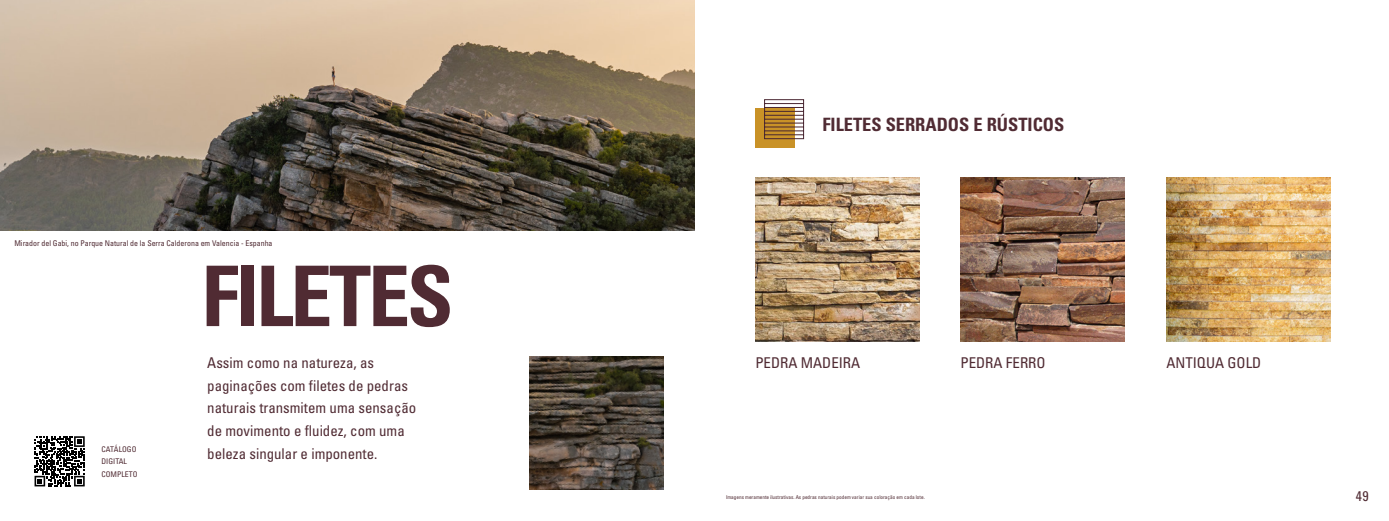
<style>
.page{position:relative;width:1389px;height:521px;background:#fff}
.page>*{position:absolute;margin:0;border:0;box-sizing:border-box;transform-origin:0 0}
.t1{font:700 condensed 83.65px "Univers";letter-spacing:-.035em;color:#502b33}
.t2{font:700 condensed 18.38px "Univers";color:#502b33}
.t3{font:condensed 14.88px/22.8px "Univers";color:#502b33}
.t4{font:condensed 14px "Univers";color:#502b33}
.t5{font:condensed 7.88px "Univers";color:#502b33}
.t6{font:condensed 7.79px/12.2px "Univers";color:#502b33}
.t7{font:condensed 5.25px "Univers";color:#502b33}
</style>
<div class="page">
<img style="left:0;top:0;width:694px;height:230px">
<img style="left:530px;top:356px;width:133px;height:133px">
<div style="left:755px;top:108px;width:40px;height:40px;background:#c99227"></div>
<svg style="left:764px;top:99px;width:40px;height:41px"></svg>
<img style="left:755px;top:178px;width:164px;height:163px">
<img style="left:1166px;top:178px;width:164px;height:163px">
<img style="left:961px;top:178px;width:163px;height:163px">
<svg style="left:34px;top:439px;width:51px;height:48px"></svg>
<svg style="left:35px;top:436px;width:50px;height:50px"></svg>
<p class="t5" style="left:14px;top:238px;width:260px">Mirador del Gabi, no Parque Natural de la Serra Calderona em Valencia - Espanha</p>
<p class="t6" style="left:102px;top:443px;width:37px">CATÁLOGO<br>DIGITAL<br>COMPLETO</p>
<h1 class="t1" style="left:202px;top:245px;width:253px">FILETES</h1>
<p class="t3" style="left:207px;top:351px;width:211px">Assim como na natureza, as paginações com filetes de pedras naturais transmitem uma sensação de movimento e fluidez, com uma beleza singular e imponente.</p>
<p class="t2" style="left:822px;top:114px;width:243px">FILETES SERRADOS E RÚSTICOS</p>
<p class="t3" style="left:755px;top:351px;width:106px">PEDRA MADEIRA</p>
<p class="t3" style="left:960px;top:351px;width:87px">PEDRA FERRO</p>
<p class="t3" style="left:1166px;top:351px;width:97px">ANTIQUA GOLD</p>
<p class="t7" style="left:726px;top:494px;width:200px">Imagens meramente ilustrativas. As pedras naturais podem variar sua coloração em cada lote.</p>
<p class="t4" style="left:1356px;top:487px;width:14px">49</p>
</div>
